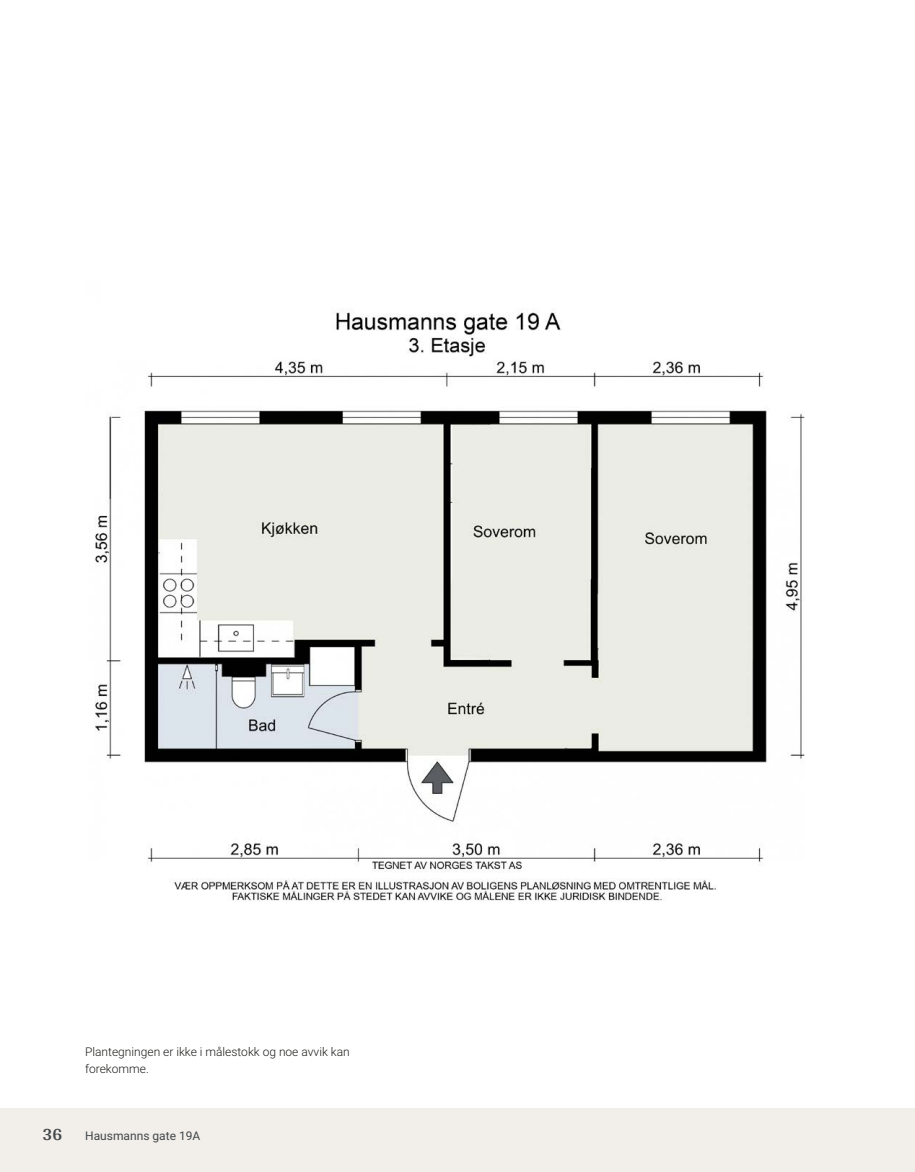
<style>
.page{position:relative;width:915px;height:1172px;background:#fff}
.page>*{position:absolute;margin:0;border:0;box-sizing:border-box;transform-origin:0 0}
.t1{font:700 18px "Arya";color:#414749}
.t2{font:300 12px/16.5px "Roboto Vitec";color:#1d1d1b}
.t3{font:12px "Roboto Vitec";color:#414749}
</style>
<div class="page">
<img style="left:95px;top:309px;width:710px;height:592px">
<div style="left:0;top:1108px;width:914px;height:64px;background:#f2eeea"></div>
<p class="t2" style="left:85px;top:1043px;width:266px">Plantegningen er ikke i målestokk og noe avvik kan forekomme.</p>
<h1 class="t1" style="left:43px;top:1123px;width:21px">36</h1>
<p class="t3" style="left:85px;top:1127px;width:117px">Hausmanns gate 19A</p>
</div>
